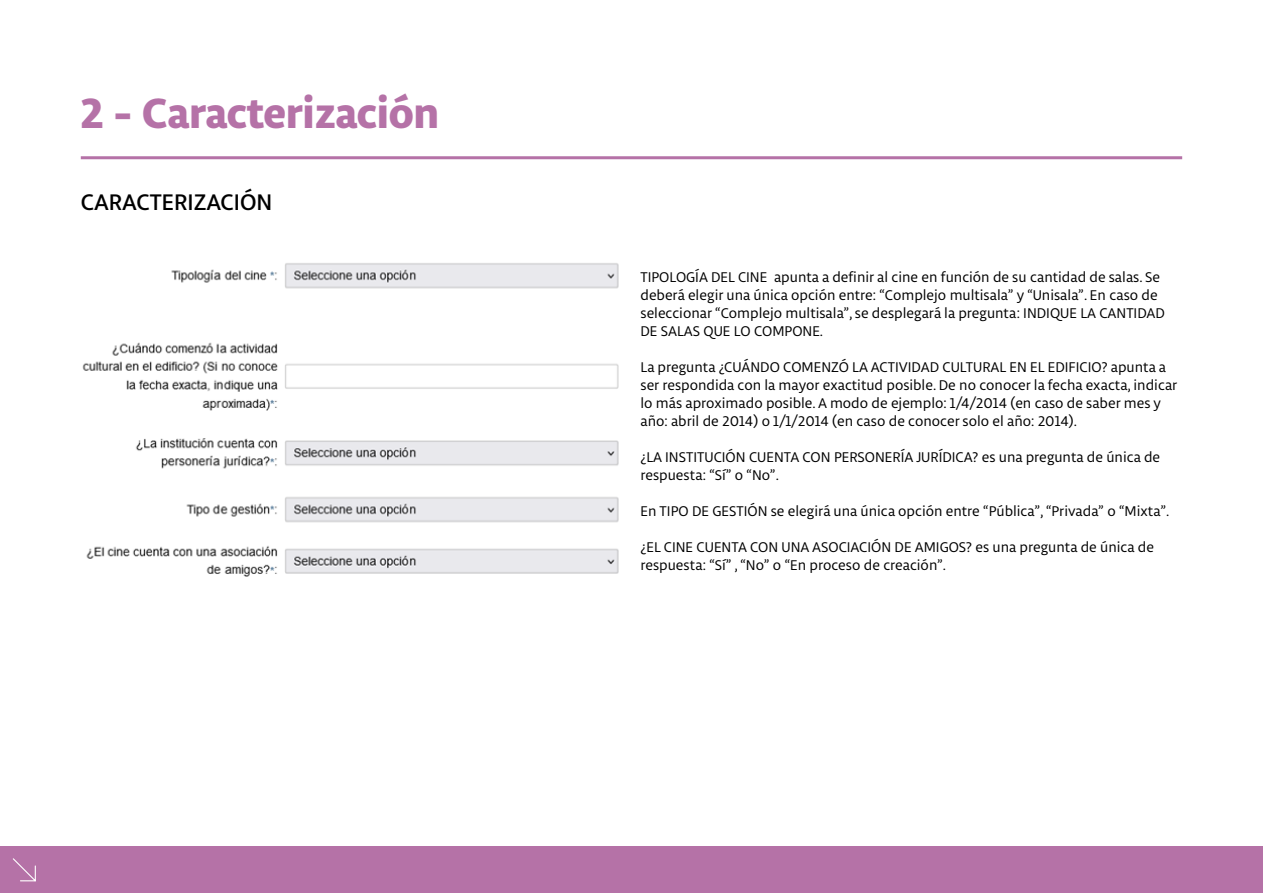
<style>
.page{position:relative;width:1263px;height:893px;background:#fff}
.page>*{position:absolute;margin:0;border:0;box-sizing:border-box;transform-origin:0 0}
.t1{font:800 45px "Libertad";color:#b572a7}
.t2{font:500 24px "Libertad";color:#000}
.t3{font:15px/18px "Libertad";color:#000}
</style>
<div class="page">
<div style="left:0;top:846px;width:1263px;height:47px;background:#b572a7"></div>
<svg style="left:13px;top:858px;width:23px;height:24px"></svg>
<hr style="left:81px;top:156px;width:1101px;height:3px;background:#b572a7">
<img style="left:171px;top:263px;width:448px;height:26px">
<img style="left:82px;top:342px;width:537px;height:127px">
<img style="left:86px;top:497px;width:533px;height:80px">
<h1 class="t1" style="left:81px;top:81px;width:360px">2 - Caracterización</h1>
<h2 class="t2" style="left:81px;top:187px;width:193px">CARACTERIZACIÓN</h2>
<p class="t3" style="left:640px;top:268px;width:526px">TIPOLOGÍA DEL CINE apunta a definir al cine en función de su cantidad de salas. Se deberá elegir una única opción entre: “Complejo multisala” y “Unisala”. En caso de seleccionar “Complejo multisala”, se desplegará la pregunta: INDIQUE LA CANTIDAD DE SALAS QUE LO COMPONE.</p>
<p class="t3" style="left:640px;top:358px;width:538px">La pregunta ¿CUÁNDO COMENZÓ LA ACTIVIDAD CULTURAL EN EL EDIFICIO? apunta a ser respondida con la mayor exactitud posible. De no conocer la fecha exacta, indicar lo más aproximado posible. A modo de ejemplo: 1/4/2014 (en caso de saber mes y año: abril de 2014) o 1/1/2014 (en caso de conocer solo el año: 2014).</p>
<p class="t3" style="left:640px;top:448px;width:521px">¿LA INSTITUCIÓN CUENTA CON PERSONERÍA JURÍDICA? es una pregunta de única de respuesta: “Sí” o “No”.</p>
<p class="t3" style="left:640px;top:502px;width:530px">En TIPO DE GESTIÓN se elegirá una única opción entre “Pública”, “Privada” o “Mixta”.</p>
<p class="t3" style="left:640px;top:538px;width:515px">¿EL CINE CUENTA CON UNA ASOCIACIÓN DE AMIGOS? es una pregunta de única de respuesta: “Sí” , “No” o “En proceso de creación”.</p>
</div>
